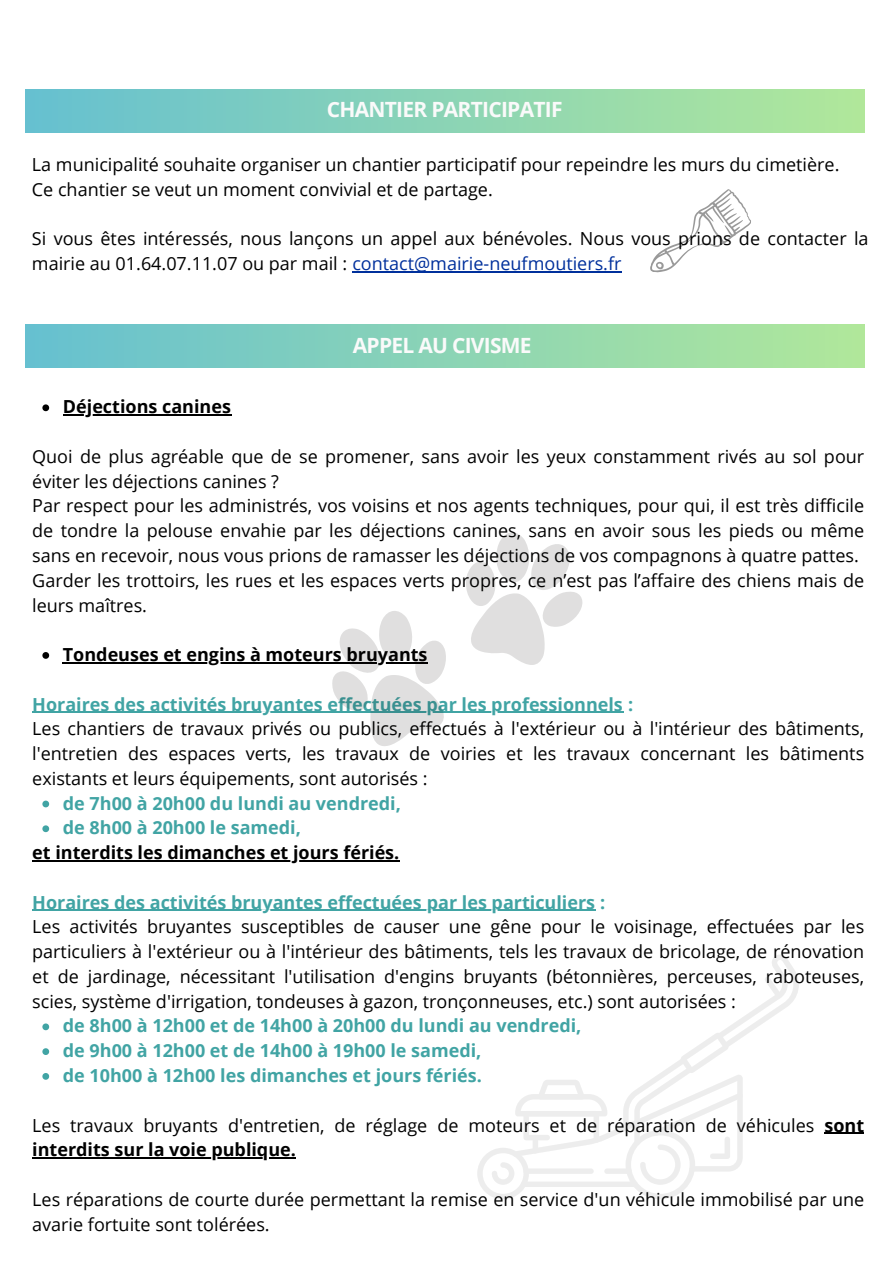
<style>
.page{position:relative;width:894px;height:1264px;background:#fff}
.page>*{position:absolute;margin:0;border:0;box-sizing:border-box;transform-origin:0 0}
.t1{font:700 21px "Open Sans";letter-spacing:-.035em;color:#f7f7f7}
.t2{font:18px/24.8px "Open Sans";color:#000}
.t3{font:700 18px "Open Sans";color:#41a4a4}
.t4{font:700 18px "Open Sans";color:#000}
.s1{color:#00309c}
.s2{font-weight:700}
</style>
<div class="page">
<div style="left:25px;top:324px;width:839px;height:43px;background:linear-gradient(to right,#65c0d1,#b1e89a)"></div>
<svg style="left:42px;top:404px;width:7px;height:7px"></svg>
<hr style="left:63px;top:414px;width:168px;height:1px;background:#000">
<svg style="left:42px;top:652px;width:7px;height:6px"></svg>
<hr style="left:63px;top:662px;width:365px;height:1px;background:#000">
<hr style="left:32px;top:711px;width:591px;height:1px;background:#41a4a4">
<svg style="left:42px;top:800px;width:7px;height:7px"></svg>
<svg style="left:42px;top:825px;width:7px;height:7px"></svg>
<hr style="left:32px;top:860px;width:367px;height:1px;background:#000">
<hr style="left:32px;top:909px;width:563px;height:1px;background:#41a4a4">
<svg style="left:42px;top:1023px;width:7px;height:7px"></svg>
<svg style="left:42px;top:1048px;width:7px;height:6px"></svg>
<svg style="left:42px;top:1073px;width:7px;height:6px"></svg>
<hr style="left:824px;top:1132px;width:40px;height:1px;background:#000">
<hr style="left:32px;top:1157px;width:264px;height:1px;background:#000">
<svg style="left:477px;top:955px;width:322px;height:244px"></svg>
<svg style="left:466px;top:532px;width:117px;height:133px"></svg>
<svg style="left:332px;top:611px;width:114px;height:135px"></svg>
<div style="left:25px;top:89px;width:839px;height:43px;background:linear-gradient(to right,#65c0d1,#b1e89a)"></div>
<hr style="left:352px;top:271px;width:269px;height:1px;background:#00309c">
<svg style="left:650px;top:189px;width:101px;height:84px"></svg>
<p class="t1" style="left:326px;top:95px;width:237px">CHANTIER PARTICIPATIF</p>
<p class="t2" style="left:32px;top:152px;width:808px">La municipalité souhaite organiser un chantier participatif pour repeindre les murs du cimetière.</p>
<p class="t2" style="left:32px;top:176px;width:462px">Ce chantier se veut un moment convivial et de partage.</p>
<p class="t2" style="left:32px;top:226px;width:837px">Si vous êtes intéressés, nous lançons un appel aux bénévoles. Nous vous prions de contacter la mairie au 01.64.07.11.07 ou par mail : <span class="s1">contact@mairie-neufmoutiers.fr</span></p>
<p class="t1" style="left:353px;top:330px;width:180px">APPEL AU CIVISME</p>
<h1 class="t4" style="left:63px;top:394px;width:170px">Déjections canines</h1>
<p class="t2" style="left:32px;top:443px;width:833px">Quoi de plus agréable que de se promener, sans avoir les yeux constamment rivés au sol pour éviter les déjections canines ?</p>
<p class="t2" style="left:32px;top:493px;width:833px;text-align:justify">Par respect pour les administrés, vos voisins et nos agents techniques, pour qui, il est très difficile de tondre la pelouse envahie par les déjections canines, sans en avoir sous les pieds ou même sans en recevoir, nous vous prions de ramasser les déjections de vos compagnons à quatre pattes.</p>
<p class="t2" style="left:32px;top:567px;width:833px">Garder les trottoirs, les rues et les espaces verts propres, ce n’est pas l’affaire des chiens mais de leurs maîtres.</p>
<p class="t4" style="left:63px;top:642px;width:366px">Tondeuses et engins à moteurs bruyants</p>
<h1 class="t3" style="left:32px;top:691px;width:602px">Horaires des activités bruyantes effectuées par les professionnels :</h1>
<p class="t2" style="left:32px;top:716px;width:833px;text-align:justify">Les chantiers de travaux privés ou publics, effectués à l'extérieur ou à l'intérieur des bâtiments, l'entretien des espaces verts, les travaux de voiries et les travaux concernant les bâtiments existants et leurs équipements, sont autorisés :</p>
<p class="t3" style="left:63px;top:790px;width:339px">de 7h00 à 20h00 du lundi au vendredi,</p>
<p class="t3" style="left:63px;top:815px;width:239px">de 8h00 à 20h00 le samedi,</p>
<p class="t4" style="left:32px;top:840px;width:368px">et interdits les dimanches et jours fériés.</p>
<p class="t3" style="left:32px;top:889px;width:574px">Horaires des activités bruyantes effectuées par les particuliers :</p>
<p class="t2" style="left:32px;top:914px;width:833px;text-align:justify">Les activités bruyantes susceptibles de causer une gêne pour le voisinage, effectuées par les particuliers à l'extérieur ou à l'intérieur des bâtiments, tels les travaux de bricolage, de rénovation et de jardinage, nécessitant l'utilisation d'engins bruyants (bétonnières, perceuses, raboteuses, scies, système d'irrigation, tondeuses à gazon, tronçonneuses, etc.) sont autorisées :</p>
<p class="t3" style="left:63px;top:1013px;width:520px">de 8h00 à 12h00 et de 14h00 à 20h00 du lundi au vendredi,</p>
<p class="t3" style="left:63px;top:1038px;width:420px">de 9h00 à 12h00 et de 14h00 à 19h00 le samedi,</p>
<p class="t3" style="left:63px;top:1062px;width:420px">de 10h00 à 12h00 les dimanches et jours fériés.</p>
<h2 class="t2" style="left:32px;top:1112px;width:833px">Les travaux bruyants d'entretien, de réglage de moteurs et de réparation de véhicules <span class="s2">sont</span></h2>
<p class="t4" style="left:32px;top:1137px;width:265px">interdits sur la voie publique.</p>
<p class="t2" style="left:32px;top:1186px;width:833px">Les réparations de courte durée permettant la remise en service d'un véhicule immobilisé par une avarie fortuite sont tolérées.</p>
</div>
